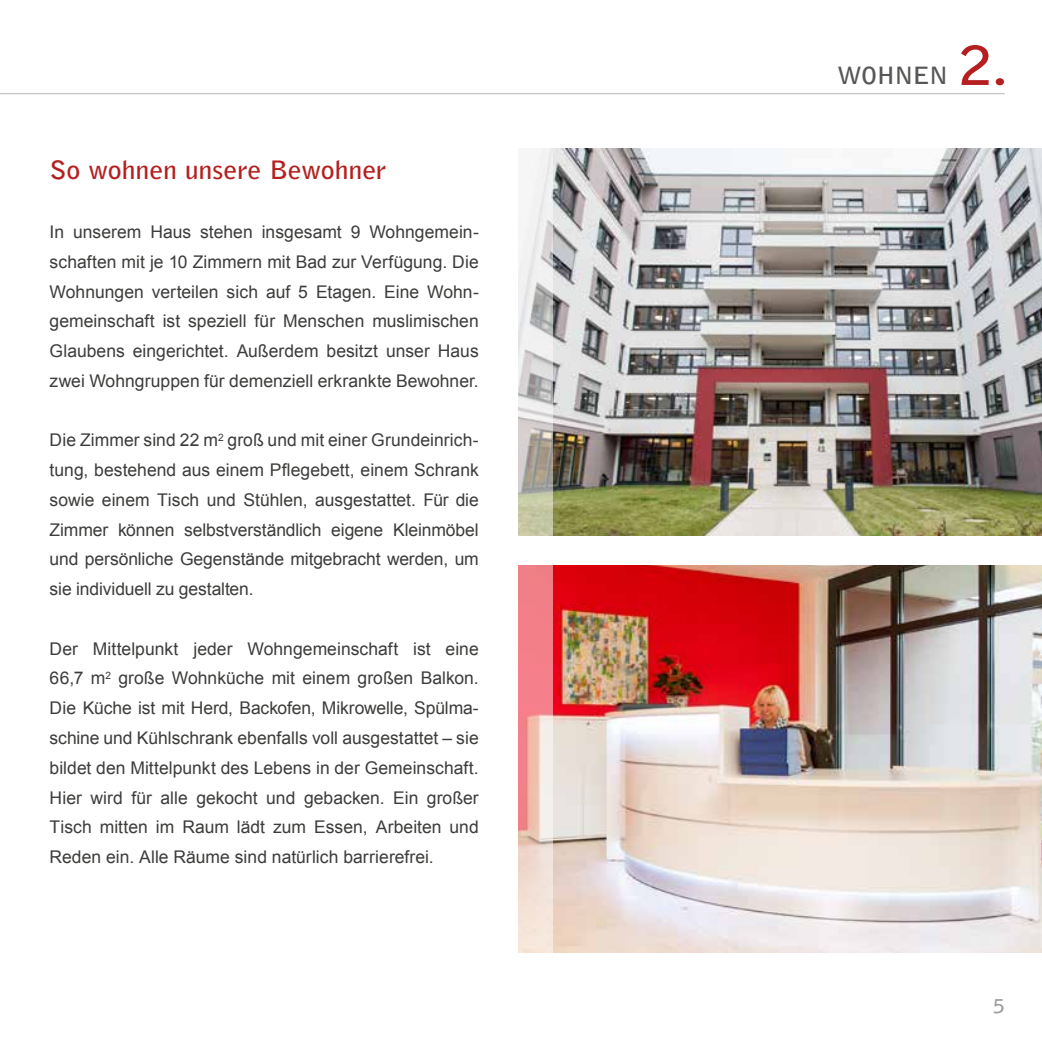
<style>
.page{position:relative;width:1042px;height:1042px;background:#fff}
.page>*{position:absolute;margin:0;border:0;box-sizing:border-box;transform-origin:0 0}
.t1{font:700 53.55px "Bell Gothic Std";color:#b51f1f;scale:1.11 1}
.t2{font:700 25.2px "Bell Gothic Std";letter-spacing:-.01em;color:#b51f1f;scale:1.11 1}
.t3{font:700 23.62px "Bell Gothic Std";letter-spacing:-.035em;color:#575756;scale:1.11 1}
.t4{font:700 18.9px "Bell Gothic Std";color:#9d9d9c;scale:1.11 1}
.t5{font:17.5px/29.8px "Arial";color:#3c3c3b;text-align:justify}
</style>
<div class="page">
<hr style="left:0;top:93px;width:1005px;height:1px;background:#c6c6c6">
<img style="left:553px;top:149px;width:489px;height:387px">
<img style="left:553px;top:565px;width:489px;height:387px">
<svg style="left:518px;top:148px;width:35px;height:805px"></svg>
<h2 class="t2" style="left:50px;top:154px;width:305px">So wohnen unsere Bewohner</h2>
<p class="t5" style="left:50px;top:217px;width:431px">In unserem Haus stehen insgesamt 9 Wohngemein&shy;schaften mit je 10 Zimmern mit Bad zur Verfügung. Die Wohnungen verteilen sich auf 5 Etagen. Eine Wohn&shy;gemeinschaft ist speziell für Menschen muslimischen Glaubens eingerichtet. Außerdem besitzt unser Haus zwei Wohngruppen für demenziell erkrankte Bewohner.</p>
<p class="t5" style="left:50px;top:425px;width:431px">Die Zimmer sind 22 m<sup>2</sup> groß und mit einer Grundeinrich&shy;tung, bestehend aus einem Pflegebett, einem Schrank sowie einem Tisch und Stühlen, ausgestattet. Für die Zimmer können selbstverständlich eigene Kleinmöbel und persönliche Gegenstände mitgebracht werden, um sie individuell zu gestalten.</p>
<p class="t5" style="left:50px;top:634px;width:431px">Der Mittelpunkt jeder Wohngemeinschaft ist eine 66,7 m<sup>2</sup> große Wohnküche mit einem großen Balkon.<br>Die Küche ist mit Herd, Backofen, Mikrowelle, Spülma&shy;schine und Kühlschrank ebenfalls voll ausgestattet – sie bildet den Mittelpunkt des Lebens in der Gemeinschaft.<br>Hier wird für alle gekocht und gebacken. Ein großer Tisch mitten im Raum lädt zum Essen, Arbeiten und Reden ein. Alle Räume sind natürlich barrierefrei.</p>
<h3 class="t3" style="left:837px;top:61px;width:101px">WOHNEN</h3>
<h1 class="t1" style="left:959px;top:33px;width:46px">2.</h1>
<p class="t4" style="left:993px;top:994px;width:12px">5</p>
</div>
